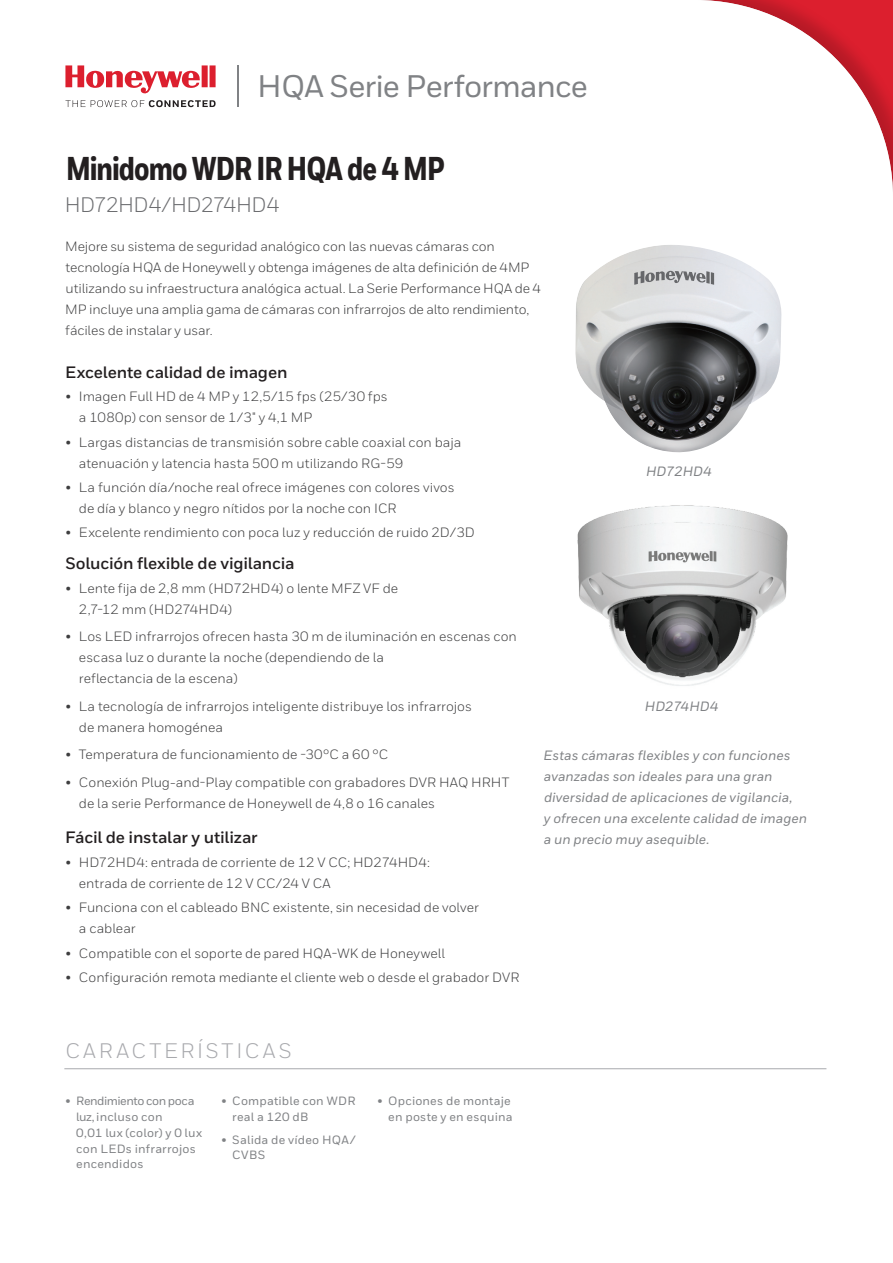
<style>
.page{position:relative;width:893px;height:1263px;background:#fff}
.page>*{position:absolute;margin:0;border:0;box-sizing:border-box;transform-origin:0 0}
.Datasheet__Title_1{font:800 33px "Honeywell Cond";letter-spacing:-.03em;color:#231f20}
.t1{font:500 31.2px "Honeywell Sans";letter-spacing:-.03em;color:#808285}
.Datasheet__Title_2_1{font:21px "Honeywell Sans";letter-spacing:-.025em;color:#6c6d70}
.Datasheet__Sidebar_H{font:21px "Honeywell Sans";letter-spacing:.14em;color:#a8a9ad}
.Heading_2__11_15{font:700 16.5px "Honeywell Sans";letter-spacing:-.01em;color:#231f20}
.Body__9_14_pt{font:13.5px/21px "Honeywell Sans";letter-spacing:-.005em;color:#3e3e3f}
.Product_Caption{font:italic 500 13.5px/21px "Honeywell Sans";color:#808285}
.t2{font:500 12px/15.8px "Honeywell Sans";letter-spacing:.015em;color:#808285}
</style>
<div class="page">
<svg style="left:65px;top:65px;width:151px;height:29px"></svg>
<svg style="left:65px;top:100px;width:151px;height:7px"></svg>
<hr style="left:237px;top:65px;width:2px;height:42px;background:#808285">
<hr style="left:64px;top:1068px;width:762px;height:1px;background:#a8a9ad">
<img style="left:577px;top:505px;width:211px;height:181px">
<img style="left:575px;top:245px;width:207px;height:208px">
<svg style="left:634px;top:271px;width:80px;height:14px"></svg>
<h2 class="t1" style="left:257px;top:68px;width:332px">HQA Serie Performance</h2>
<p class="Datasheet__Title_1" style="left:66px;top:148px;width:380px">Minidomo WDR IR HQA de 4 MP</p>
<p class="Datasheet__Title_2_1" style="left:65px;top:192px;width:216px">HD72HD4/HD274HD4</p>
<p class="Body__9_14_pt" style="left:65px;top:236px;width:477px">Mejore su sistema de seguridad analógico con las nuevas cámaras con tecnología HQA de Honeywell y obtenga imágenes de alta definición de 4MP utilizando su infraestructura analógica actual. La Serie Performance HQA de 4<br>MP incluye una amplia gama de cámaras con infrarrojos de alto rendimiento, fáciles de instalar y usar.</p>
<p class="Heading_2__11_15" style="left:65px;top:362px;width:224px">Excelente calidad de imagen</p>
<p class="Body__9_14_pt" style="left:79px;top:386px;width:310px;text-indent:-14px">• Imagen Full HD de 4 MP y 12,5/15 fps (25/30 fps a 1080p) con sensor de 1/3" y 4,1 MP</p>
<p class="Body__9_14_pt" style="left:79px;top:431px;width:384px;text-indent:-14px">• Largas distancias de transmisión sobre cable coaxial con baja atenuación y latencia hasta 500 m utilizando RG-59</p>
<p class="Body__9_14_pt" style="left:79px;top:477px;width:377px;text-indent:-14px">• La función día/noche real ofrece imágenes con colores vivos de día y blanco y negro nítidos por la noche con ICR</p>
<p class="Body__9_14_pt" style="left:65px;top:522px;width:411px">• Excelente rendimiento con poca luz y reducción de ruido 2D/3D</p>
<p class="Heading_2__11_15" style="left:65px;top:553px;width:231px">Solución flexible de vigilancia</p>
<p class="Body__9_14_pt" style="left:79px;top:578px;width:321px;text-indent:-14px">• Lente fija de 2,8 mm (HD72HD4) o lente MFZ VF de<br>2,7-12 mm (HD274HD4)</p>
<p class="Body__9_14_pt" style="left:79px;top:626px;width:439px;text-indent:-14px">• Los LED infrarrojos ofrecen hasta 30 m de iluminación en escenas con escasa luz o durante la noche (dependiendo de la<br>reflectancia de la escena)</p>
<p class="Body__9_14_pt" style="left:79px;top:696px;width:394px;text-indent:-14px">• La tecnología de infrarrojos inteligente distribuye los infrarrojos de manera homogénea</p>
<p class="Body__9_14_pt" style="left:65px;top:744px;width:324px">• Temperatura de funcionamiento de -30°C a 60 °C</p>
<p class="Body__9_14_pt" style="left:79px;top:772px;width:432px;text-indent:-14px">• Conexión Plug-and-Play compatible con grabadores DVR HAQ HRHT de la serie Performance de Honeywell de 4,8 o 16 canales</p>
<p class="Heading_2__11_15" style="left:65px;top:828px;width:194px">Fácil de instalar y utilizar</p>
<p class="Body__9_14_pt" style="left:79px;top:852px;width:353px;text-indent:-14px">• HD72HD4: entrada de corriente de 12 V CC; HD274HD4: entrada de corriente de 12 V CC/24 V CA</p>
<p class="Body__9_14_pt" style="left:79px;top:897px;width:401px;text-indent:-14px">• Funciona con el cableado BNC existente, sin necesidad de volver a cablear</p>
<p class="Body__9_14_pt" style="left:65px;top:942px;width:381px">• Compatible con el soporte de pared HQA-WK de Honeywell</p>
<p class="Body__9_14_pt" style="left:65px;top:967px;width:455px">• Configuración remota mediante el cliente web o desde el grabador DVR</p>
<p class="Product_Caption" style="left:646px;top:461px;width:67px">HD72HD4</p>
<p class="Product_Caption" style="left:645px;top:696px;width:75px">HD274HD4</p>
<p class="Product_Caption" style="left:543px;top:745px;width:265px">Estas cámaras flexibles y con funciones avanzadas son ideales para una gran diversidad de aplicaciones de vigilancia,<br>y ofrecen una excelente calidad de imagen a un precio muy asequible.</p>
<p class="Datasheet__Sidebar_H" style="left:65px;top:1039px;width:228px">CARACTERÍSTICAS</p>
<p class="t2" style="left:76px;top:1093px;width:127px;text-indent:-11px">• Rendimiento con poca luz, incluso con<br>0,01 lux (color) y 0 lux con LEDs infrarrojos encendidos</p>
<p class="t2" style="left:232px;top:1093px;width:125px;text-indent:-11px">• Compatible con WDR real a 120 dB</p>
<p class="t2" style="left:232px;top:1132px;width:125px;text-indent:-11px">• Salida de vídeo HQA/<br>CVBS</p>
<p class="t2" style="left:377px;top:1093px;width:137px;text-align:right">• Opciones de montaje en poste y en esquina</p>
</div>
